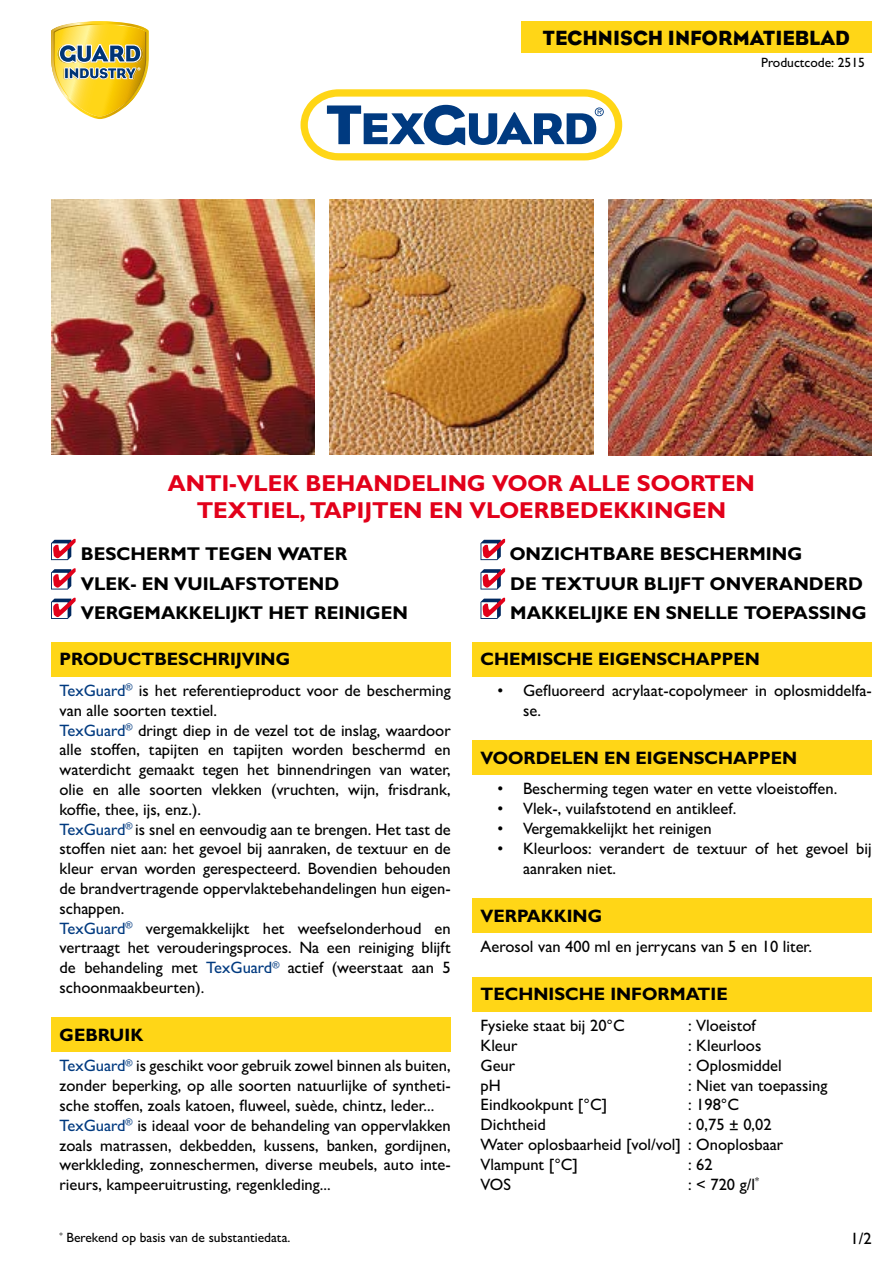
<style>
.page{position:relative;width:893px;height:1263px;background:#fff}
.page>*{position:absolute;margin:0;border:0;box-sizing:border-box;transform-origin:0 0}
.t1{font:700 23.1px/27px "Gill Sans MT Std";color:#e2001a;text-align:center}
.t2{font:21px "Eagle";color:#000}
.t3{font:700 18.6px/29.4px "Gill Sans MT Std";color:#000}
.t4{font:700 18px "Gill Sans MT Std";color:#000}
.t5{font:500 16.5px/19.8px "Gill Sans MT Std";color:#000}
.t6{font:500 13.5px "Gill Sans MT Std";color:#000}
.s1{color:#003a80}
</style>
<div class="page">
<svg style="left:51px;top:21px;width:98px;height:98px"></svg>
<svg style="left:301px;top:89px;width:321px;height:71px"></svg>
<div style="left:521px;top:21px;width:351px;height:32px;background:#ffd617"></div>
<div style="left:51px;top:642px;width:400px;height:34px;background:#ffd617"></div>
<div style="left:51px;top:1017px;width:400px;height:34px;background:#ffd617"></div>
<div style="left:472px;top:642px;width:400px;height:34px;background:#ffd617"></div>
<div style="left:472px;top:741px;width:400px;height:34px;background:#ffd617"></div>
<div style="left:472px;top:898px;width:400px;height:34px;background:#ffd617"></div>
<div style="left:472px;top:977px;width:400px;height:34px;background:#ffd617"></div>
<svg style="left:51px;top:539px;width:25px;height:21px"></svg>
<svg style="left:51px;top:568px;width:25px;height:21px"></svg>
<svg style="left:51px;top:598px;width:25px;height:21px"></svg>
<svg style="left:480px;top:539px;width:25px;height:21px"></svg>
<svg style="left:480px;top:568px;width:25px;height:21px"></svg>
<svg style="left:480px;top:598px;width:25px;height:21px"></svg>
<img style="left:51px;top:200px;width:264px;height:255px">
<img style="left:330px;top:200px;width:263px;height:255px">
<img style="left:608px;top:200px;width:264px;height:255px">
<p class="t2" style="left:543px;top:26px;width:309px">TECHNISCH INFORMATIEBLAD</p>
<p class="t6" style="left:761px;top:54px;width:105px">Productcode: 2515</p>
<h1 class="t1" style="left:168px;top:469px;width:589px">ANTI-VLEK BEHANDELING VOOR ALLE SOORTEN<br>TEXTIEL, TAPIJTEN EN VLOERBEDEKKINGEN</h1>
<p class="t3" style="left:81px;top:539px;width:329px">BESCHERMT TEGEN WATER<br>VLEK- EN VUILAFSTOTEND<br>VERGEMAKKELIJKT HET REINIGEN</p>
<p class="t3" style="left:510px;top:539px;width:358px">ONZICHTBARE BESCHERMING<br>DE TEXTUUR BLIJFT ONVERANDERD<br>MAKKELIJKE EN SNELLE TOEPASSING</p>
<p class="t4" style="left:60px;top:648px;width:232px">PRODUCTBESCHRIJVING</p>
<p class="t5" style="left:60px;top:680px;width:393px"><span class="s1">TexGuard</span><sup>®</sup> is het referentieproduct voor de bescherming van alle soorten textiel.<br><span class="s1">TexGuard</span><sup>®</sup> dringt diep in de vezel tot de inslag, waardoor alle stoffen, tapijten en tapijten worden beschermd en waterdicht gemaakt tegen het binnendringen van water, olie en alle soorten vlekken (vruchten, wijn, frisdrank, koffie, thee, ijs, enz.).<br><span class="s1">TexGuard</span><sup>®</sup> is snel en eenvoudig aan te brengen. Het tast de stoffen niet aan: het gevoel bij aanraken, de textuur en de kleur ervan worden gerespecteerd. Bovendien behouden de brandvertragende oppervlaktebehandelingen hun eigen&shy;schappen.<br><span class="s1">TexGuard</span><sup>®</sup> vergemakkelijkt het weefselonderhoud en vertraagt het verouderingsproces. Na een reiniging blijft de behandeling met <span class="s1">TexGuard</span><sup>®</sup> actief (weerstaat aan 5 schoonmaakbeurten).</p>
<p class="t4" style="left:60px;top:1023px;width:85px">GEBRUIK</p>
<p class="t5" style="left:60px;top:1056px;width:393px"><span class="s1">TexGuard</span><sup>®</sup> is geschikt voor gebruik zowel binnen als buiten, zonder beperking, op alle soorten natuurlijke of syntheti&shy;sche stoffen, zoals katoen, fluweel, suède, chintz, leder...<br><span class="s1">TexGuard</span><sup>®</sup> is ideaal voor de behandeling van oppervlakken zoals matrassen, dekbedden, kussens, banken, gordijnen, werkkleding, zonneschermen, diverse meubels, auto inte&shy;rieurs, kampeeruitrusting, regenkleding...</p>
<p class="t6" style="left:60px;top:1230px;width:232px"><sup>*</sup> Berekend op basis van de substantiedata.</p>
<p class="t4" style="left:480px;top:648px;width:281px">CHEMISCHE EIGENSCHAPPEN</p>
<p class="t5" style="left:523px;top:680px;width:350px;text-indent:-26px">• Gefluoreerd acrylaat-copolymeer in oplosmiddelfa&shy;se.</p>
<p class="t4" style="left:480px;top:746px;width:318px">VOORDELEN EN EIGENSCHAPPEN</p>
<p class="t5" style="left:497px;top:779px;width:341px">• Bescherming tegen water en vette vloeistoffen.</p>
<p class="t5" style="left:497px;top:799px;width:240px">• Vlek-, vuilafstotend en antikleef.</p>
<p class="t5" style="left:497px;top:818px;width:216px">• Vergemakkelijkt het reinigen</p>
<p class="t5" style="left:523px;top:838px;width:350px;text-indent:-26px">• Kleurloos: verandert de textuur of het gevoel bij aanraken niet.</p>
<p class="t4" style="left:480px;top:904px;width:123px">VERPAKKING</p>
<p class="t5" style="left:480px;top:937px;width:333px">Aerosol van 400 ml en jerrycans van 5 en 10 liter.</p>
<p class="t4" style="left:480px;top:983px;width:249px">TECHNISCHE INFORMATIE</p>
<p class="t5" style="left:480px;top:1015px;width:146px">Fysieke staat bij 20°C</p>
<p class="t5" style="left:688px;top:1015px;width:69px">: Vloeistof</p>
<p class="t5" style="left:480px;top:1035px;width:38px">Kleur</p>
<p class="t5" style="left:688px;top:1035px;width:75px">: Kleurloos</p>
<p class="t5" style="left:480px;top:1055px;width:36px">Geur</p>
<p class="t5" style="left:688px;top:1055px;width:95px">: Oplosmiddel</p>
<p class="t5" style="left:480px;top:1075px;width:22px">pH</p>
<p class="t5" style="left:688px;top:1075px;width:141px">: Niet van toepassing</p>
<p class="t5" style="left:480px;top:1095px;width:128px">Eindkookpunt [°C]</p>
<p class="t5" style="left:688px;top:1095px;width:53px">: 198°C</p>
<p class="t5" style="left:480px;top:1114px;width:67px">Dichtheid</p>
<p class="t5" style="left:480px;top:1114px;width:304px;text-indent:208px">: 0,75 ± 0,02<br>Water oplosbaarheid [vol/vol] : Onoplosbaar<br>Vlampunt [°C]</p>
<p class="t5" style="left:688px;top:1154px;width:26px">: 62</p>
<p class="t5" style="left:480px;top:1174px;width:32px">VOS</p>
<p class="t5" style="left:688px;top:1174px;width:73px">: &lt; 720 g/l<sup>*</sup></p>
<p class="t5" style="left:851px;top:1229px;width:23px">1/2</p>
</div>
